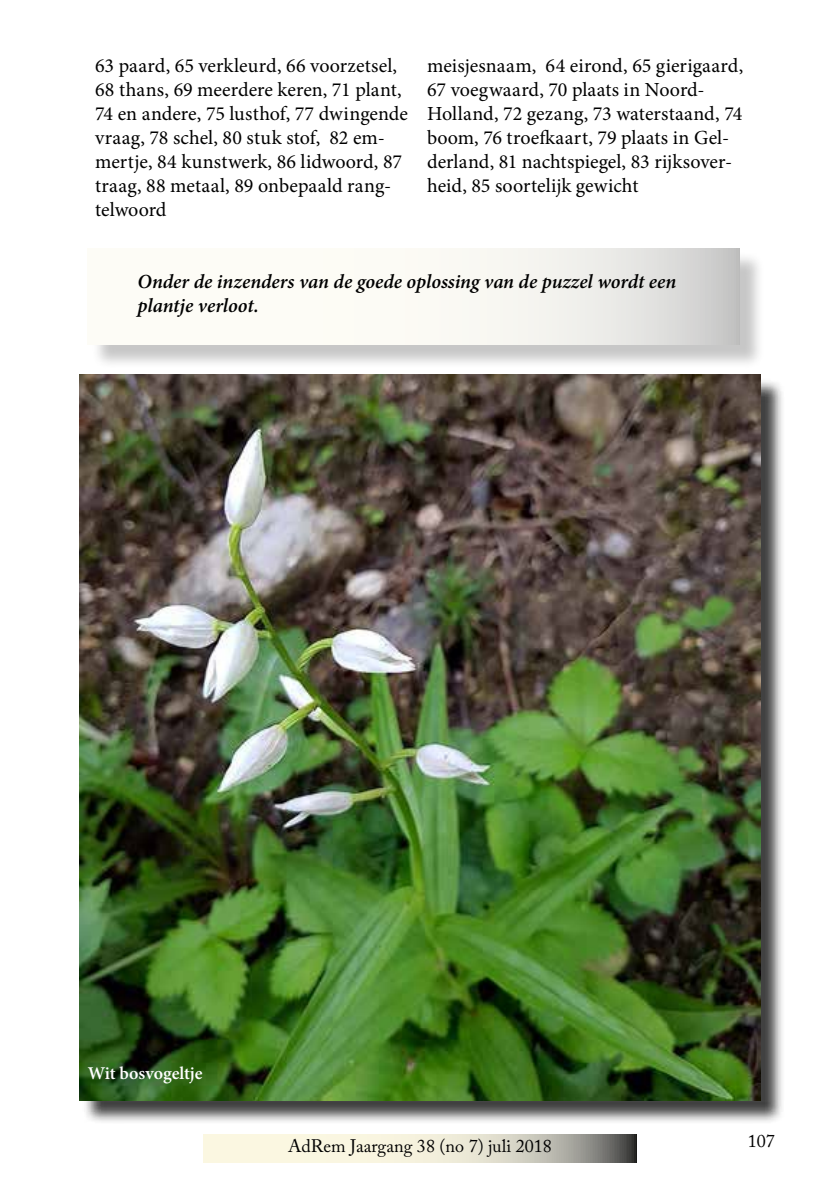
<style>
.page{position:relative;width:840px;height:1191px;background:#fff}
.page>*{position:absolute;margin:0;border:0;box-sizing:border-box;transform-origin:0 0}
.t1{font:20px/24px "Minion Pro";color:#000}
.t2{font:italic 600 20px/24px "Minion Pro";color:#000}
.t3{font:18px "Adobe Caslon Pro";color:#000}
.t4{font:600 18px "Minion Pro";letter-spacing:-.005em;color:#fff}
</style>
<div class="page">
<svg style="left:203px;top:1134px;width:433px;height:28px"></svg>
<div style="left:91px;top:251px;width:673px;height:118px;background:#000;opacity:.75"></div>
<svg style="left:91px;top:248px;width:648px;height:96px"></svg>
<div style="left:82px;top:378px;width:702px;height:746px;background:#000;opacity:.75"></div>
<img style="left:79px;top:375px;width:681px;height:725px">
<p class="t1" style="left:95px;top:54px;width:314px">63 paard, 65 verkleurd, 66 voorzetsel, 68 thans, 69 meerdere keren, 71 plant, 74 en andere, 75 lusthof, 77 dwingende vraag, 78 schel, 80 stuk stof, 82 em&shy;mertje, 84 kunstwerk, 86 lidwoord, 87 traag, 88 metaal, 89 onbepaald rang&shy;telwoord</p>
<p class="t1" style="left:427px;top:54px;width:317px">meisjesnaam, 64 eirond, 65 gierigaard, 67 voegwaard, 70 plaats in Noord-Holland, 72 gezang, 73 waterstaand, 74 boom, 76 troefkaart, 79 plaats in Gel&shy;derland, 81 nachtspiegel, 83 rijksover&shy;heid, 85 soortelijk gewicht</p>
<p class="t2" style="left:137px;top:269px;width:540px">Onder de inzenders van de goede oplossing van de puzzel wordt een plantje verloot.</p>
<p class="t4" style="left:88px;top:1061px;width:116px">Wit bosvogeltje</p>
<p class="t3" style="left:288px;top:1135px;width:265px">AdRem Jaargang 38 (no 7) juli 2018</p>
<p class="t3" style="left:747px;top:1129px;width:28px">107</p>
</div>
